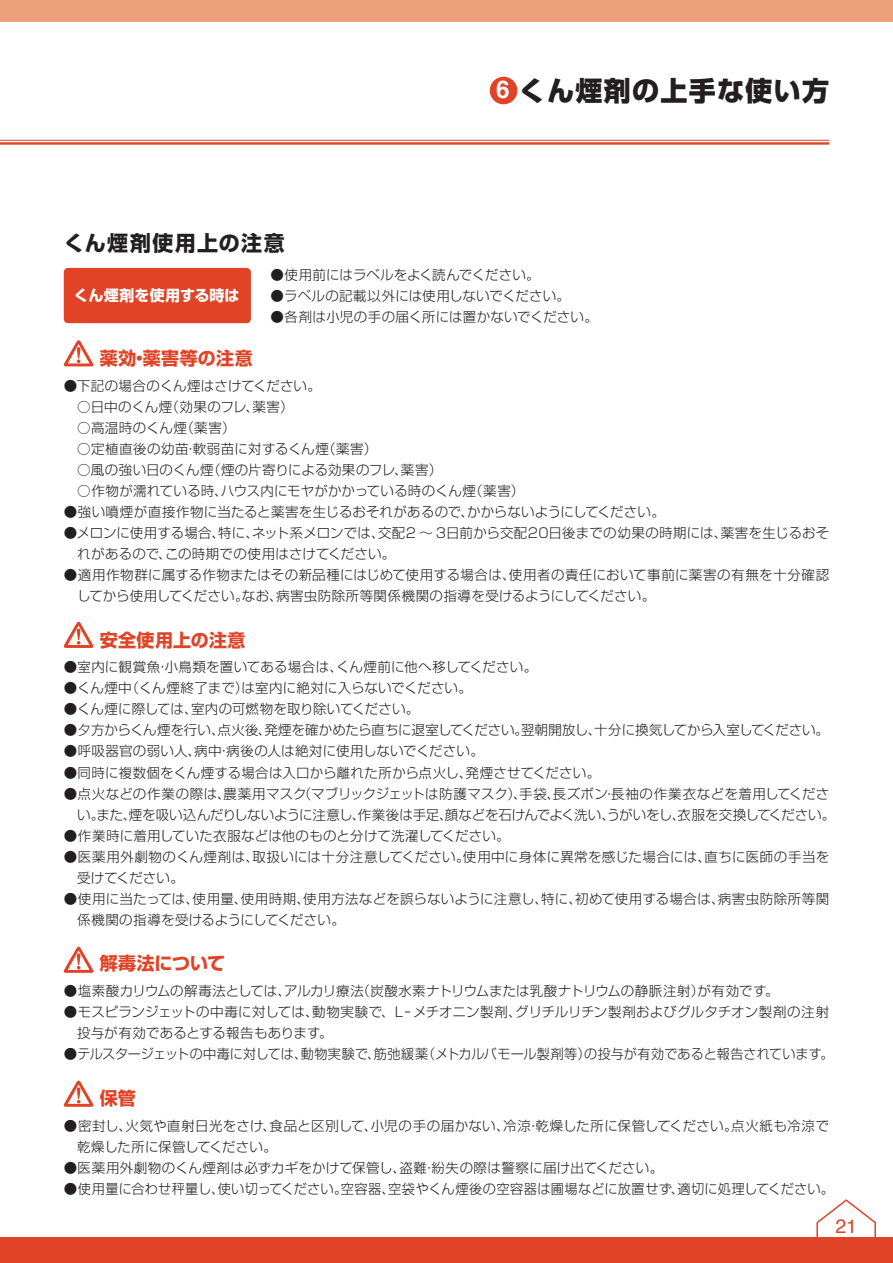
<style>
.page{position:relative;width:893px;height:1263px;background:#fff}
.page>*{position:absolute;margin:0;border:0;box-sizing:border-box;transform-origin:0 0}
.t1{font:800 27px "Shin Go Pro";letter-spacing:.05em;color:#231f20}
.t2{font:700 24.3px "Helvetica";color:#fff}
.t3{font:700 21px "Shin Go Pro";letter-spacing:.065em;color:#231f20}
.t4{font:19.5px "Helvetica";color:#e04326}
.t5{font:700 18px "Shin Go Pro";letter-spacing:.015em;color:#e04326}
.t6{font:700 18px "Shin Go Pro";letter-spacing:-.01em;color:#e04326}
.t7{font:700 15px "Shin Go Pro";letter-spacing:.005em;color:#fff}
.t8{font:300 13.5px/21px "Shin Go Pro";letter-spacing:.01em;color:#231f20}
.t9{font:300 13.5px "Shin Go Pro";letter-spacing:-.01em;color:#231f20}
.t10{font:300 13.5px "Shin Go Pro";letter-spacing:.035em;color:#231f20}
.t11{font:300 13.5px "Shin Go Pro";letter-spacing:.03em;color:#231f20}
</style>
<div class="page">
<div style="left:0;top:0;width:893px;height:21px;background:#ee9f7c"></div>
<div style="left:0;top:1237px;width:893px;height:26px;background:#e04326"></div>
<svg style="left:816px;top:1199px;width:60px;height:38px"></svg>
<hr style="left:0;top:140px;width:829px;height:1px;background:#e04326">
<hr style="left:0;top:142px;width:829px;height:3px;background:#e04326">
<div style="left:490px;top:77px;width:27px;height:27px;background:#e04326;border-radius:50%"></div>
<div style="left:64px;top:268px;width:187px;height:55px;background:#e04326;border-radius:4px"></div>
<svg style="left:63px;top:340px;width:31px;height:26px"></svg>
<svg style="left:63px;top:621px;width:31px;height:27px"></svg>
<svg style="left:63px;top:946px;width:31px;height:27px"></svg>
<svg style="left:63px;top:1080px;width:31px;height:27px"></svg>
<p class="t2" style="left:496px;top:70px;width:15px">6</p>
<p class="t1" style="left:519px;top:69px;width:312px">くん煙剤の上手な使い方</p>
<p class="t3" style="left:64px;top:226px;width:222px">くん煙剤使用上の注意</p>
<p class="t7" style="left:74px;top:284px;width:167px">くん煙剤を使用する時は</p>
<p class="t8" style="left:270px;top:262px;width:271px">●使用前にはラベルをよく読んでください。</p>
<p class="t8" style="left:270px;top:283px;width:301px">●ラベルの記載以外には使用しないでください。</p>
<p class="t8" style="left:270px;top:304px;width:329px">●各剤は小児の手の届く所には置かないでください。</p>
<p class="t5" style="left:64px;top:344px;width:190px">　　薬効・薬害等の注意</p>
<p class="t8" style="left:64px;top:374px;width:259px">●下記の場合のくん煙はさけてください。</p>
<p class="t8" style="left:77px;top:395px;width:218px">○日中のくん煙（効果のフレ、薬害）</p>
<p class="t11" style="left:77px;top:417px;width:160px">○高温時のくん煙（薬害）</p>
<p class="t10" style="left:77px;top:438px;width:301px">○定植直後の幼苗・軟弱苗に対するくん煙（薬害）</p>
<p class="t8" style="left:77px;top:458px;width:366px">○風の強い日のくん煙（煙の片寄りによる効果のフレ、薬害）</p>
<p class="t8" style="left:77px;top:479px;width:449px">○作物が濡れている時、ハウス内にモヤがかかっている時のくん煙（薬害）</p>
<p class="t8" style="left:64px;top:500px;width:603px">●強い噴煙が直接作物に当たると薬害を生じるおそれがあるので、かからないようにしてください。</p>
<p class="t8" style="left:77px;top:521px;width:753px;text-indent:-14px">●メロンに使用する場合、特に、ネット系メロンでは、交配2 ～ 3日前から交配20日後までの幼果の時期には、薬害を生じるおそれがあるので、この時期での使用はさけてください。</p>
<p class="t8" style="left:77px;top:563px;width:753px;text-indent:-14px">●適用作物群に属する作物またはその新品種にはじめて使用する場合は、使用者の責任において事前に薬害の有無を十分確認してから使用してください。なお、病害虫防除所等関係機関の指導を受けるようにしてください。</p>
<p class="t5" style="left:64px;top:626px;width:183px">　　安全使用上の注意</p>
<p class="t8" style="left:64px;top:655px;width:475px">●室内に観賞魚・小鳥類を置いてある場合は、くん煙前に他へ移してください。</p>
<p class="t8" style="left:64px;top:676px;width:410px">●くん煙中（くん煙終了まで）は室内に絶対に入らないでください。</p>
<p class="t8" style="left:64px;top:697px;width:357px">●くん煙に際しては、室内の可燃物を取り除いてください。</p>
<p class="t9" style="left:64px;top:719px;width:767px">●夕方からくん煙を行い、点火後、発煙を確かめたら直ちに退室してください。翌朝開放し、十分に換気してから入室してください。</p>
<p class="t8" style="left:64px;top:739px;width:422px">●呼吸器官の弱い人、病中・病後の人は絶対に使用しないでください。</p>
<p class="t8" style="left:64px;top:760px;width:538px">●同時に複数個をくん煙する場合は入口から離れた所から点火し、発煙させてください。</p>
<p class="t8" style="left:77px;top:781px;width:760px;text-indent:-13px">●点火などの作業の際は、農薬用マスク（マブリックジェットは防護マスク）、手袋、長ズボン・長袖の作業衣などを着用してください。また、煙を吸い込んだりしないように注意し、作業後は手足、顔などを石けんでよく洗い、うがいをし、衣服を交換してください。</p>
<p class="t8" style="left:64px;top:823px;width:447px">●作業時に着用していた衣服などは他のものと分けて洗濯してください。</p>
<p class="t8" style="left:77px;top:844px;width:753px;text-indent:-14px">●医薬用外劇物のくん煙剤は、取扱いには十分注意してください。使用中に身体に異常を感じた場合には、直ちに医師の手当を受けてください。</p>
<p class="t8" style="left:77px;top:886px;width:753px;text-indent:-14px">●使用に当たっては、使用量、使用時期、使用方法などを誤らないように注意し、特に、初めて使用する場合は、病害虫防除所等関係機関の指導を受けるようにしてください。</p>
<p class="t6" style="left:64px;top:949px;width:163px">　　解毒法について</p>
<p class="t8" style="left:64px;top:979px;width:716px">●塩素酸カリウムの解毒法としては、アルカリ療法（炭酸水素ナトリウムまたは乳酸ナトリウムの静脈注射）が有効です。</p>
<p class="t8" style="left:77px;top:1000px;width:753px;text-indent:-14px">●モスピランジェットの中毒に対しては、動物実験で、L-メチオニン製剤、グリチルリチン製剤およびグルタチオン製剤の注射投与が有効であるとする報告もあります。</p>
<p class="t8" style="left:64px;top:1042px;width:771px">●テルスタージェットの中毒に対しては、動物実験で、筋弛緩薬（メトカルバモール製剤等）の投与が有効であると報告されています。</p>
<p class="t5" style="left:64px;top:1084px;width:74px">　　保管</p>
<p class="t8" style="left:77px;top:1113px;width:753px;text-indent:-14px">●密封し、火気や直射日光をさけ、食品と区別して、小児の手の届かない、冷涼・乾燥した所に保管してください。点火紙も冷涼で乾燥した所に保管してください。</p>
<p class="t8" style="left:64px;top:1155px;width:601px">●医薬用外劇物のくん煙剤は必ずカギをかけて保管し、盗難・紛失の際は警察に届け出てください。</p>
<p class="t8" style="left:64px;top:1176px;width:772px">●使用量に合わせ秤量し、使い切ってください。空容器、空袋やくん煙後の空容器は圃場などに放置せず、適切に処理してください。</p>
<h3 class="t4" style="left:835px;top:1211px;width:23px">21</h3>
</div>
